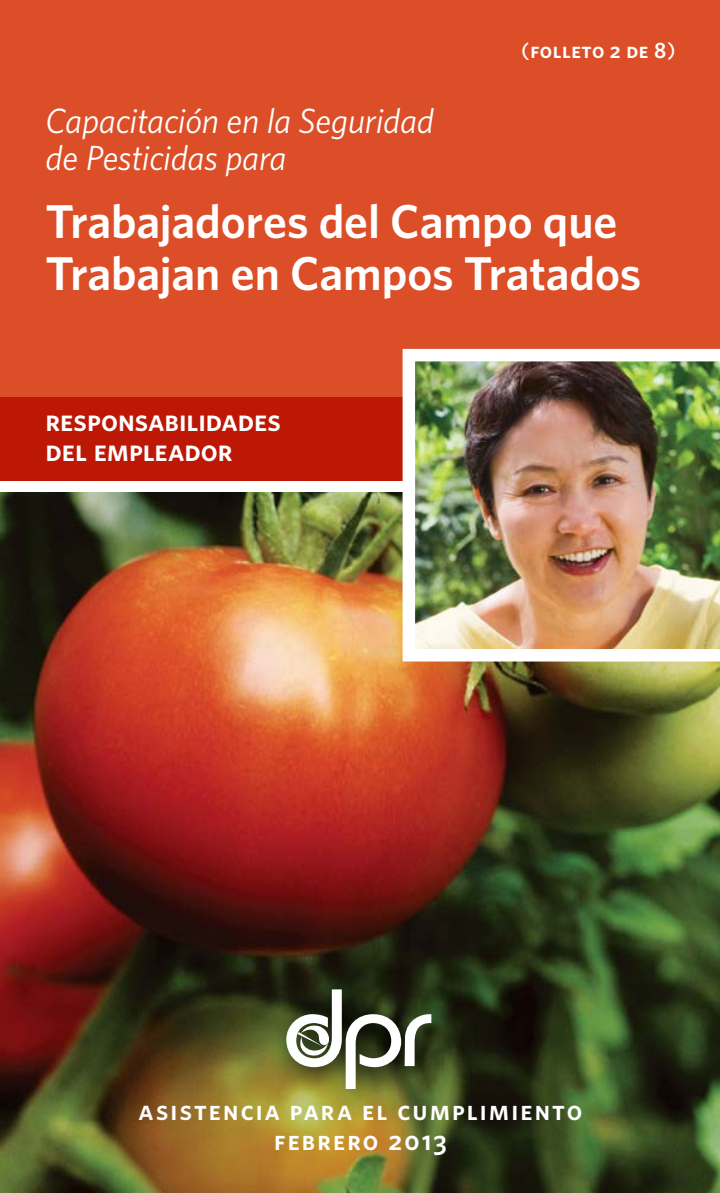
<style>
.page{position:relative;width:720px;height:1193px;background:#fff}
.page>*{position:absolute;margin:0;border:0;box-sizing:border-box;transform-origin:0 0}
.Cover_Large_Heading{font:600 47.5px/52.5px "Whitney";letter-spacing:-.005em;color:#fff}
.Cover_Small_Heading{font:italic 35px/37.5px "Whitney";letter-spacing:-.005em;color:#fff}
.Cover_Employer{font:30px/30px "Whitney Semibold SC";color:#fff}
.Cover_Footer{font:27.5px "Whitney Semibold SC";letter-spacing:.075em;color:#fff}
.t1{font:22px "Whitney Semibold SC";letter-spacing:.02em;color:#fff}
.s1{font-family:"Whitney";font-weight:500}
</style>
<div class="page">
<div style="left:0;top:0;width:720px;height:480px;background:#dc4e28"></div>
<div style="left:0;top:397px;width:403px;height:83px;background:#bd1706"></div>
<img style="left:0;top:493px;width:720px;height:699px">
<img style="left:403px;top:349px;width:317px;height:312px">
<svg style="left:267px;top:970px;width:194px;height:148px;background:#575c25"></svg>
<svg style="left:286px;top:989px;width:145px;height:100px"></svg>
<p class="t1" style="left:521px;top:37px;width:156px"><span class="s1">(</span>folleto 2 de 8<span class="s1">)</span></p>
<p class="Cover_Small_Heading" style="left:46px;top:101px;width:390px">Capacitación en la Seguridad de Pesticidas para</p>
<p class="Cover_Large_Heading" style="left:46px;top:194px;width:597px">Trabajadores del Campo que<br>Trabajan en Campos Tratados</p>
<p class="Cover_Employer" style="left:46px;top:405px;width:237px">responsabilidades del empleador</p>
<p class="Cover_Footer" style="left:139px;top:1094px;width:445px">asistencia para el cumplimiento</p>
<p class="Cover_Footer" style="left:274px;top:1124px;width:174px">febrero 2013</p>
</div>
